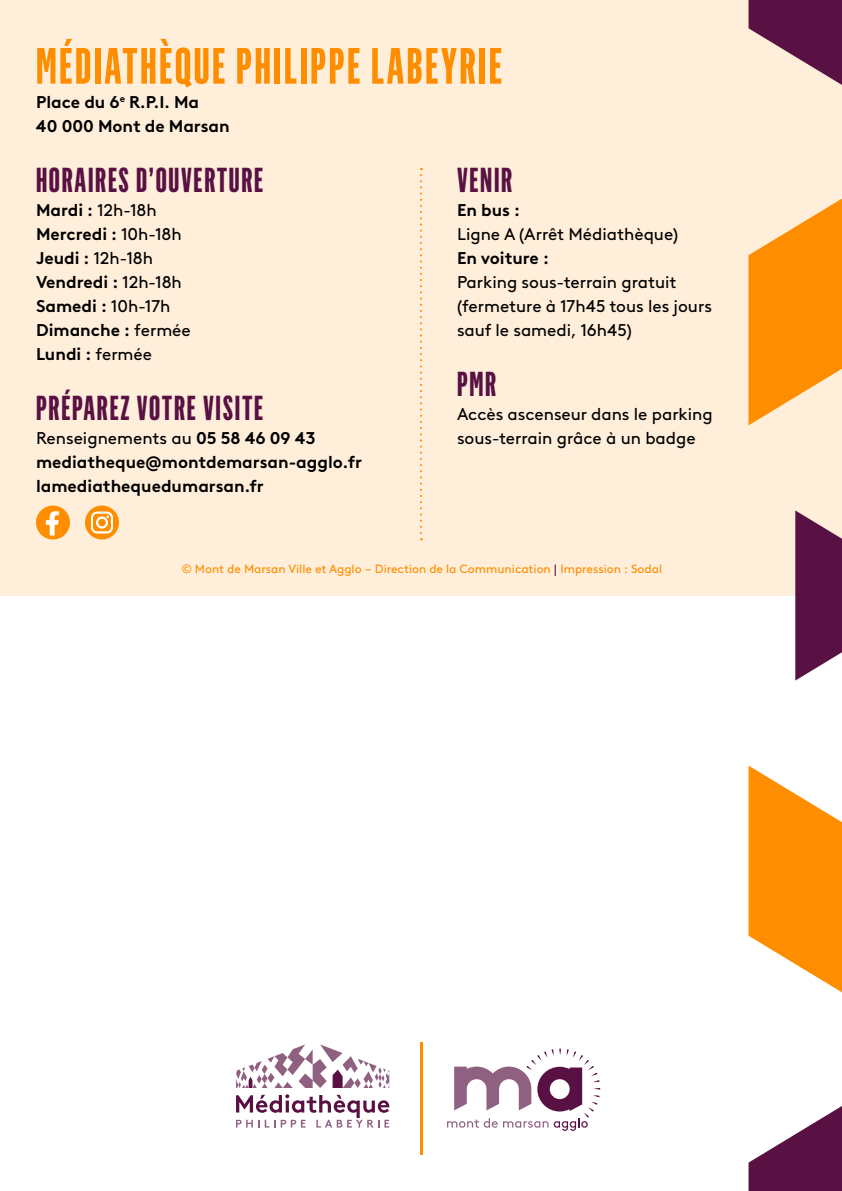
<style>
.page{position:relative;width:842px;height:1191px;background:#fff}
.page>*{position:absolute;margin:0;border:0;box-sizing:border-box;transform-origin:0 0}
.t1{font:700 ultra-condensed 50px "Flama";letter-spacing:.05em;color:#ff8d00}
.t2{font:700 ultra-condensed 34px "Flama";letter-spacing:.05em;color:#591043}
.t3{font:700 17px/24px "Brown LL";color:#000}
.t4{font:17px/24px "Brown LL";color:#000}
.t5{font:12px "Brown LL";color:#ff8d00}
.s1{font-weight:400}
.s2{color:#591043}
</style>
<div class="page">
<svg style="left:447px;top:1048px;width:153px;height:82px"></svg>
<svg style="left:236px;top:1094px;width:153px;height:33px"></svg>
<svg style="left:236px;top:1044px;width:153px;height:44px"></svg>
<hr style="left:421px;top:1042px;width:2px;height:113px;background:#ff8d00">
<div style="left:0;top:0;width:842px;height:595px;background:#ffeed9"></div>
<svg style="left:36px;top:505px;width:34px;height:34px"></svg>
<svg style="left:85px;top:505px;width:34px;height:34px"></svg>
<svg style="left:420px;top:168px;width:2px;height:372px"></svg>
<svg style="left:748px;top:765px;width:94px;height:227px"></svg>
<svg style="left:748px;top:199px;width:94px;height:226px"></svg>
<svg style="left:795px;top:510px;width:47px;height:170px"></svg>
<svg style="left:748px;top:1106px;width:94px;height:85px"></svg>
<svg style="left:748px;top:0;width:94px;height:85px"></svg>
<h1 class="t1" style="left:36px;top:35px;width:468px">MÉDIATHÈQUE PHILIPPE LABEYRIE</h1>
<p class="t3" style="left:36px;top:88px;width:195px">Place du 6<sup>e</sup> R.P.I. Ma<br>40 000 Mont de Marsan</p>
<h2 class="t2" style="left:36px;top:159px;width:229px">HORAIRES D’OUVERTURE</h2>
<p class="t3" style="left:36px;top:196px;width:156px">Mardi : <span class="s1">12h-18h<br></span>Mercredi : <span class="s1">10h-18h<br></span>Jeudi : <span class="s1">12h-18h<br></span>Vendredi : <span class="s1">12h-18h<br></span>Samedi : <span class="s1">10h-17h<br></span>Dimanche : <span class="s1">fermée<br></span>Lundi : <span class="s1">fermée</span></p>
<h2 class="t2" style="left:36px;top:387px;width:229px">PRÉPAREZ VOTRE VISITE</h2>
<p class="t3" style="left:36px;top:424px;width:327px"><span class="s1">Renseignements au</span> 05 58 46 09 43 mediatheque@montdemarsan-agglo.fr lamediathequedumarsan.fr</p>
<h2 class="t2" style="left:457px;top:159px;width:57px">VENIR</h2>
<p class="t3" style="left:457px;top:196px;width:65px">En bus :</p>
<p class="t4" style="left:457px;top:220px;width:223px">Ligne A (Arrêt Médiathèque)</p>
<p class="t3" style="left:457px;top:244px;width:94px">En voiture :</p>
<p class="t4" style="left:457px;top:268px;width:256px">Parking sous-terrain gratuit (fermeture à 17h45 tous les jours sauf le samedi, 16h45)</p>
<h2 class="t2" style="left:457px;top:363px;width:41px">PMR</h2>
<p class="t4" style="left:457px;top:400px;width:257px">Accès ascenseur dans le parking sous-terrain grâce à un badge</p>
<p class="t5" style="left:182px;top:560px;width:482px">© Mont de Marsan Ville et Agglo – Direction de la Communication <span class="s2">|</span> I mpression : Sodal</p>
</div>
